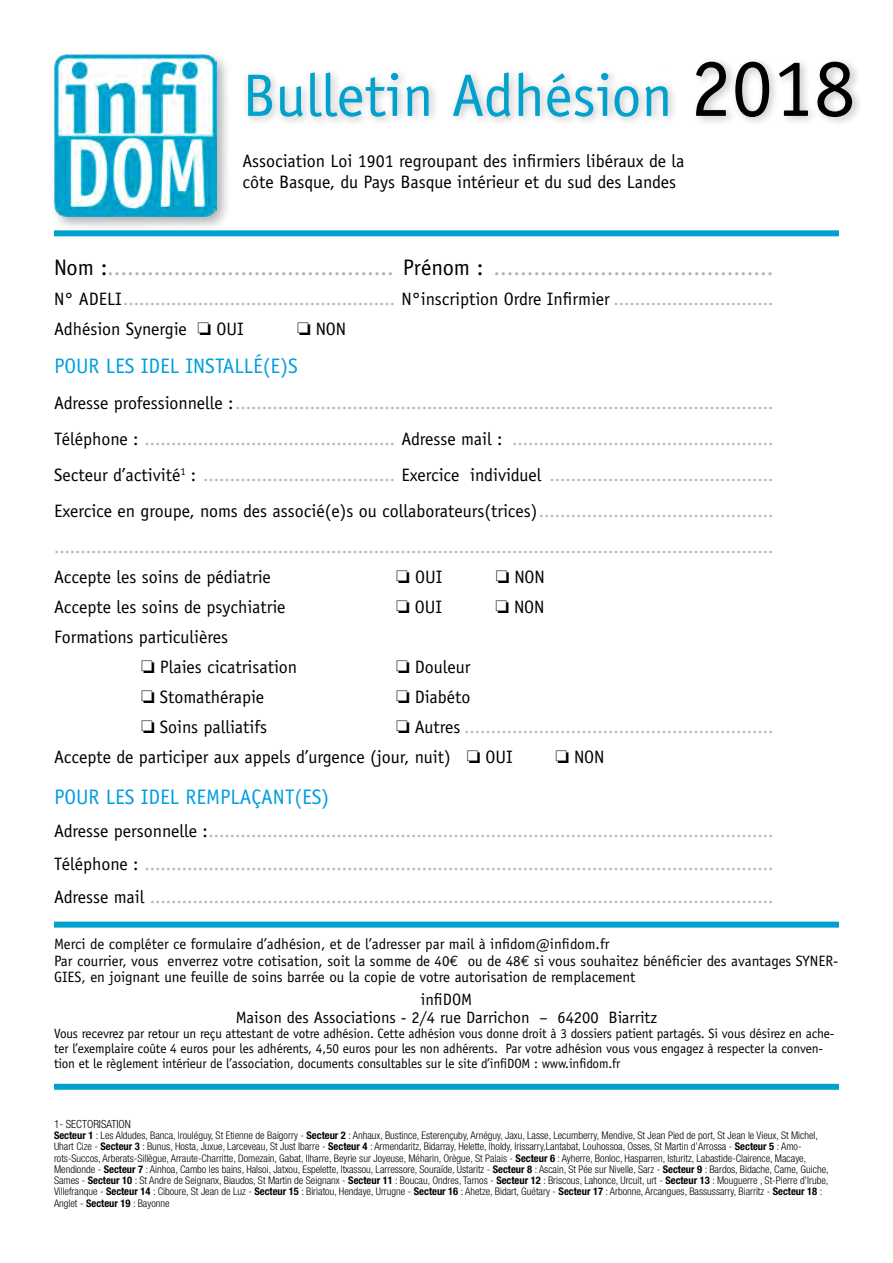
<style>
.page{position:relative;width:893px;height:1263px;background:#fff}
.page>*{position:absolute;margin:0;border:0;box-sizing:border-box;transform-origin:0 0}
.t1{font:60px "Officina Sans";color:#00a1cc}
.t2{font:22.5px "Officina Sans";color:#b1b3b4}
.t3{font:21px "Officina Sans";color:#009ee0}
.t4{font:18px/36px "Officina Sans";color:#b1b3b4}
.t5{font:18px/30px "Officina Sans";color:#000}
.t6{font:16.5px/18px "Officina Sans";color:#000;text-align:center}
.t7{font:15px/16.5px "Officina Sans";color:#000}
.t8{font:13.5px/15px "Officina Sans";letter-spacing:-.01em;color:#000}
.t9{font:300 condensed 11.25px "Helvetica Neue";color:#000}
.t10{font:300 condensed 10.5px/11.2px "Helvetica Neue";color:#000}
.s1{font-size:82.5px;color:#000}
.s2{color:#000}
.s3{font-family:"Euro Mono"}
.s4{font-weight:700}
</style>
<div class="page">
<div style="left:50px;top:51px;width:182px;height:181px;background:#000;opacity:.29"></div>
<img style="left:54px;top:54px;width:163px;height:163px">
<div style="left:243px;top:57px;width:621px;height:70px;background:#000;opacity:.25"></div>
<div style="left:54px;top:1084px;width:785px;height:6px;background:#00a1cc"></div>
<div style="left:54px;top:921px;width:785px;height:6px;background:#00a1cc"></div>
<div style="left:54px;top:230px;width:785px;height:6px;background:#00a1cc"></div>
<h1 class="t1" style="left:242px;top:60px;width:614px">Bulletin Adhésion <span class="s1">2018</span></h1>
<p class="t5" style="left:242px;top:150px;width:444px;line-height:21.6px">Association Loi 1901 regroupant des infirmiers libéraux de la côte Basque, du Pays Basque intérieur et du sud des Landes</p>
<p class="t2" style="left:54px;top:254px;width:721px"><span class="s2">Nom :</span>........................................... <span class="s2">Prénom :</span> ..........................................</p>
<p class="t4" style="left:54px;top:284px;width:721px;line-height:30px"><span class="s2">N° ADELI</span>................................................... <span class="s2">N°inscription Ordre Infirmier</span> ..............................<br><span class="s2">Adhésion Synergie</span> <span class="s2">❏ OUI</span></p>
<p class="t5" style="left:297px;top:314px;width:51px">❏ NON</p>
<p class="t3" style="left:54px;top:353px;width:62px">Pou r les</p>
<p class="t3" style="left:141px;top:353px;width:157px">IDEL installé(e)s</p>
<p class="t4" style="left:54px;top:385px;width:721px;text-align:justify"><span class="s2">Adresse professionnelle :</span>.....................................................................................................<br><span class="s2">Téléphone :</span> ............................................... <span class="s2">Adresse mail :</span> .................................................<br><span class="s2">Secteur d’activité</span><sup>1</sup> <span class="s2">:</span> .................................... <span class="s2">Exercice individuel</span> ..........................................<br><span class="s2">Exercice en groupe, noms des associé(e)s ou collaborateurs(trices)</span>............................................ .......................................................................................................................................</p>
<p class="t5" style="left:54px;top:562px;width:218px">Accepte les soins de pédiatrie</p>
<p class="t5" style="left:396px;top:562px;width:48px">❏ OUI</p>
<p class="t5" style="left:496px;top:562px;width:51px">❏ NON</p>
<p class="t5" style="left:54px;top:592px;width:233px">Accepte les soins de psychiatrie</p>
<p class="t5" style="left:396px;top:592px;width:48px">❏ OUI</p>
<p class="t5" style="left:495px;top:592px;width:51px">❏ NON</p>
<p class="t5" style="left:141px;top:622px;width:158px;text-indent:-87px">Formations particulières<br>❏ Plaies cicatrisation</p>
<p class="t5" style="left:396px;top:652px;width:76px">❏ Douleur</p>
<p class="t5" style="left:141px;top:682px;width:125px">❏ Stomathérapie</p>
<p class="t5" style="left:396px;top:682px;width:76px">❏ Diabéto</p>
<p class="t5" style="left:141px;top:712px;width:128px">❏ Soins palliatifs</p>
<p class="t4" style="left:54px;top:712px;width:721px;line-height:30px;text-indent:342px"><span class="s2">❏ Autres</span> ..........................................................<br><span class="s2">Accepte de participer aux appels d’urgence (jour, nuit)</span> <span class="s2">❏ OUI</span></p>
<p class="t5" style="left:555px;top:742px;width:51px">❏ NON</p>
<p class="t3" style="left:54px;top:785px;width:62px">Pou r les</p>
<p class="t3" style="left:141px;top:785px;width:190px">IDEL remplaçant(es)</p>
<p class="t4" style="left:54px;top:815px;width:721px;line-height:33px;text-align:justify"><span class="s2">Adresse personnelle :</span>..........................................................................................................<br><span class="s2">Téléphone :</span> ......................................................................................................................<br><span class="s2">Adresse mail</span> .....................................................................................................................</p>
<p class="t7" style="left:54px;top:936px;width:786px">Merci de compléter ce formulaire d’adhésion, et de l’adresser par mail à infidom@infidom.fr<br>Par courrier, vous enverrez votre cotisation, soit la somme de 40<span class="s3">€</span> ou de 48<span class="s3">€</span> si vous souhaitez bénéficier des avantages SYNER-<br>GIES, en joignant une feuille de soins barrée ou la copie de votre autorisation de remplacement</p>
<p class="t6" style="left:236px;top:990px;width:423px">infiDOM<br>Maison des Associations - 2/4 rue Darrichon – 64200 Biarritz</p>
<p class="t8" style="left:54px;top:1025px;width:782px">Vous recevrez par retour un reçu attestant de votre adhésion. Cette adhésion vous donne droit à 3 dossiers patient partagés. Si vous désirez en ache&shy;ter l’exemplaire coûte 4 euros pour les adhérents, 4,50 euros pour les non adhérents. Par votre adhésion vous vous engagez à respecter la conven&shy;tion et le règlement intérieur de l’association, documents consultables sur le site d’infiDOM : www.infidom.fr</p>
<p class="t9" style="left:54px;top:1117px;width:78px">1- SECTORISATION</p>
<p class="t10" style="left:54px;top:1130px;width:776px"><span class="s4">Secteur 1</span> : Les Aldudes, Banca, Irouléguy, St Etienne de Baigorry - <span class="s4">Secteur 2</span> : Anhaux, Bustince, Esterençuby, Arnéguy, Jaxu, Lasse, Lecumberry, Mendive, St Jean Pied de port, St Jean le Vieux, St Michel, Uhart Cize - <span class="s4">Secteur 3</span> : Bunus, Hosta, Juxue, Larceveau, St Just Ibarre - <span class="s4">Secteur 4</span> : Armendaritz, Bidarray, Helette, Iholdy, Irissarry,Lantabat, Louhossoa, Osses, St Martin d’Arrossa - <span class="s4">Secteur 5</span> : Amo&shy;rots-Succos, Arberats-Sillègue, Arraute-Charritte, Domezain, Gabat, Ilharre, Beyrie sur Joyeuse, Méharin, Orègue, St Palais - <span class="s4">Secteur 6</span> : Ayherre, Bonloc, Hasparren, Isturitz, Labastide-Clairence, Macaye, Mendionde - <span class="s4">Secteur 7</span> : Ainhoa, Cambo les bains, Halsoi, Jatxou, Espelette, Itxassou, Larressore, Souraïde, Ustaritz - <span class="s4">Secteur 8</span> : Ascain, St Pée sur Nivelle, Sarz - <span class="s4">Secteur 9</span> : Bardos, Bidache, Came, Guiche, Sames - <span class="s4">Secteur 10</span> : St Andre de Seignanx, Biaudos, St Martin de Seignanx - <span class="s4">Secteur 11</span> : Boucau, Ondres, Tarnos - <span class="s4">Secteur 12</span> : Briscous, Lahonce, Urcuit, urt - <span class="s4">Secteur 13</span> : Mouguerre , St-Pierre d’Irube, Villefranque - <span class="s4">Secteur 14</span> : Ciboure, St Jean de Luz - <span class="s4">Secteur 15</span> : Biriatou, Hendaye, Urrugne - <span class="s4">Secteur 16</span> : Ahetze, Bidart, Guétary - <span class="s4">Secteur 17</span> : Arbonne, Arcangues, Bassussarry, Biarritz - <span class="s4">Secteur 18</span> :<br>Anglet - <span class="s4">Secteur 19</span> : Bayonne</p>
</div>
